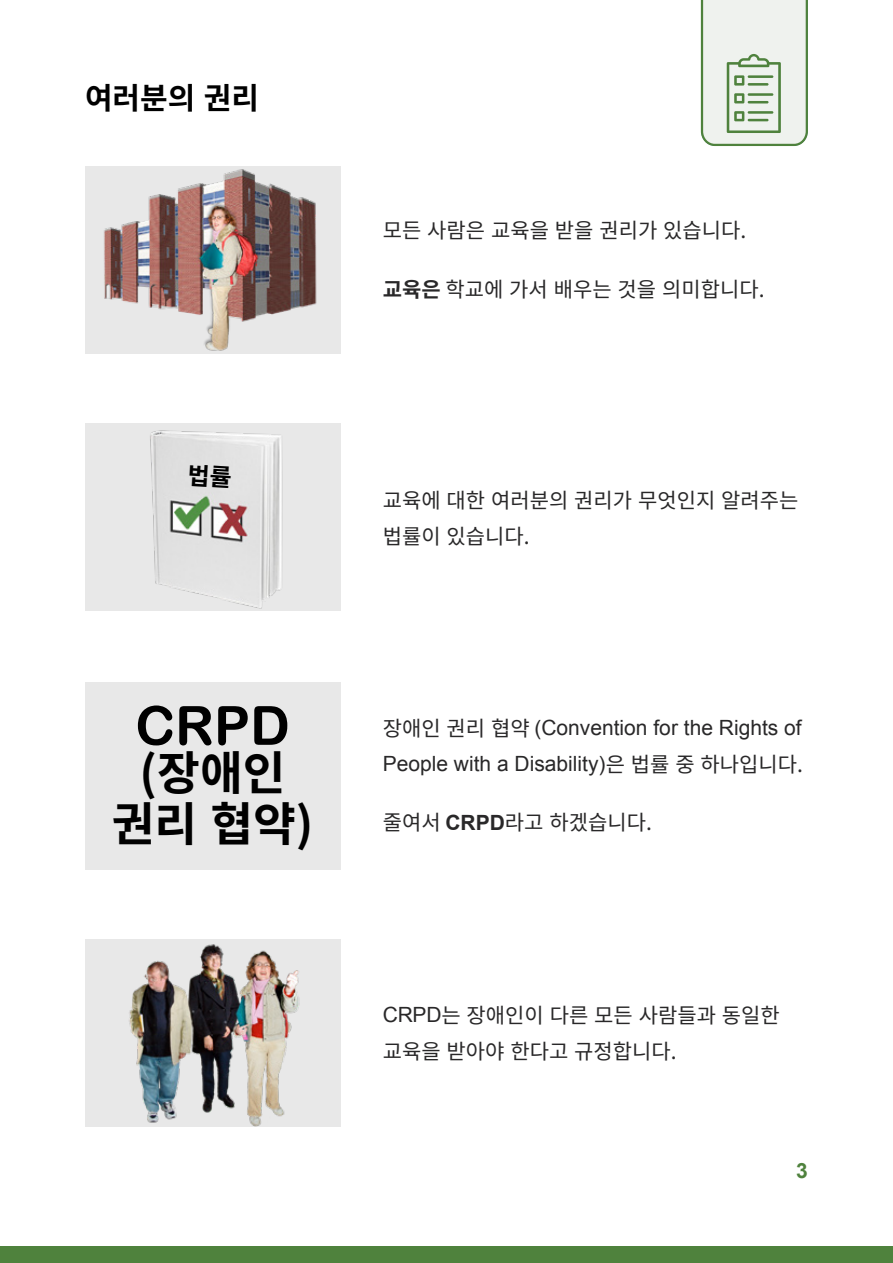
<style>
.page{position:relative;width:893px;height:1263px;background:#fff}
.page>*{position:absolute;margin:0;border:0;box-sizing:border-box;transform-origin:0 0}
.t1{font:54px "Arial Rounded MT Bold";color:#000}
.t2{font:700 46.5px/51px "Noto Sans CJ Kkr";color:#000;text-align:center}
.t3{font:700 30px "Noto Sans CJ Kkr";color:#000}
.t4{font:21px/36px "Noto Sans CJ Kkr";color:#292829}
.t5{font:21px/36px "Arial";color:#292829}
.t6{font:700 21px "Arial";color:#4f823d}
.s1{font-weight:700}
.s2{font-family:"Noto Sans CJ Kkr"}
.s3{font-family:"Arial";font-weight:700}
.s4{font-family:"Arial"}
</style>
<div class="page">
<div style="left:0;top:1246px;width:893px;height:17px;background:#4f823d"></div>
<svg style="left:701px;top:0;width:107px;height:146px;background:#dae3d6"></svg>
<hr style="left:748px;top:83px;width:20px;height:3px;background:#4f823d">
<hr style="left:748px;top:75px;width:25px;height:3px;background:#4f823d">
<div style="left:85px;top:167px;width:255px;height:187px;background:#e8e8e8"></div>
<img style="left:104px;top:169px;width:213px;height:182px">
<div style="left:85px;top:423px;width:255px;height:187px;background:#e8e8e8"></div>
<img style="left:150px;top:430px;width:133px;height:179px">
<div style="left:85px;top:682px;width:255px;height:187px;background:#e8e8e8"></div>
<div style="left:85px;top:940px;width:255px;height:187px;background:#e8e8e8"></div>
<img style="left:129px;top:944px;width:171px;height:183px">
<svg style="left:189px;top:464px;width:42px;height:25px"></svg>
<h2 class="t3" style="left:85px;top:81px;width:175px">여러분의 권리</h2>
<p class="t4" style="left:383px;top:213px;width:365px">모든 사람은 교육을 받을 권리가 있습니다.</p>
<p class="t4" style="left:383px;top:271px;width:383px"><span class="s1">교육은</span> 학교에 가서 배우는 것을 의미합니다.</p>
<h1 class="t1" style="left:135px;top:694px;width:156px">CRPD</h1>
<h2 class="t2" style="left:112px;top:748px;width:203px">(장애인 권리 협약)</h2>
<p class="t4" style="left:383px;top:482px;width:417px">교육에 대한 여러분의 권리가 무엇인지 알려주는 법률이 있습니다.</p>
<p class="t5" style="left:383px;top:710px;width:422px"><span class="s2">장애인 권리 협약</span> (Convention for the Rights of<br>People with a Disability)<span class="s2">은 법률 중 하나입니다.</span></p>
<p class="t4" style="left:383px;top:805px;width:271px">줄여서 <span class="s3">CRPD</span>라고 하겠습니다.</p>
<p class="t4" style="left:383px;top:997px;width:399px"><span class="s4">CRPD</span>는 장애인이 다른 모든 사람들과 동일한 교육을 받아야 한다고 규정합니다.</p>
<p class="t6" style="left:796px;top:1157px;width:13px">3</p>
</div>
